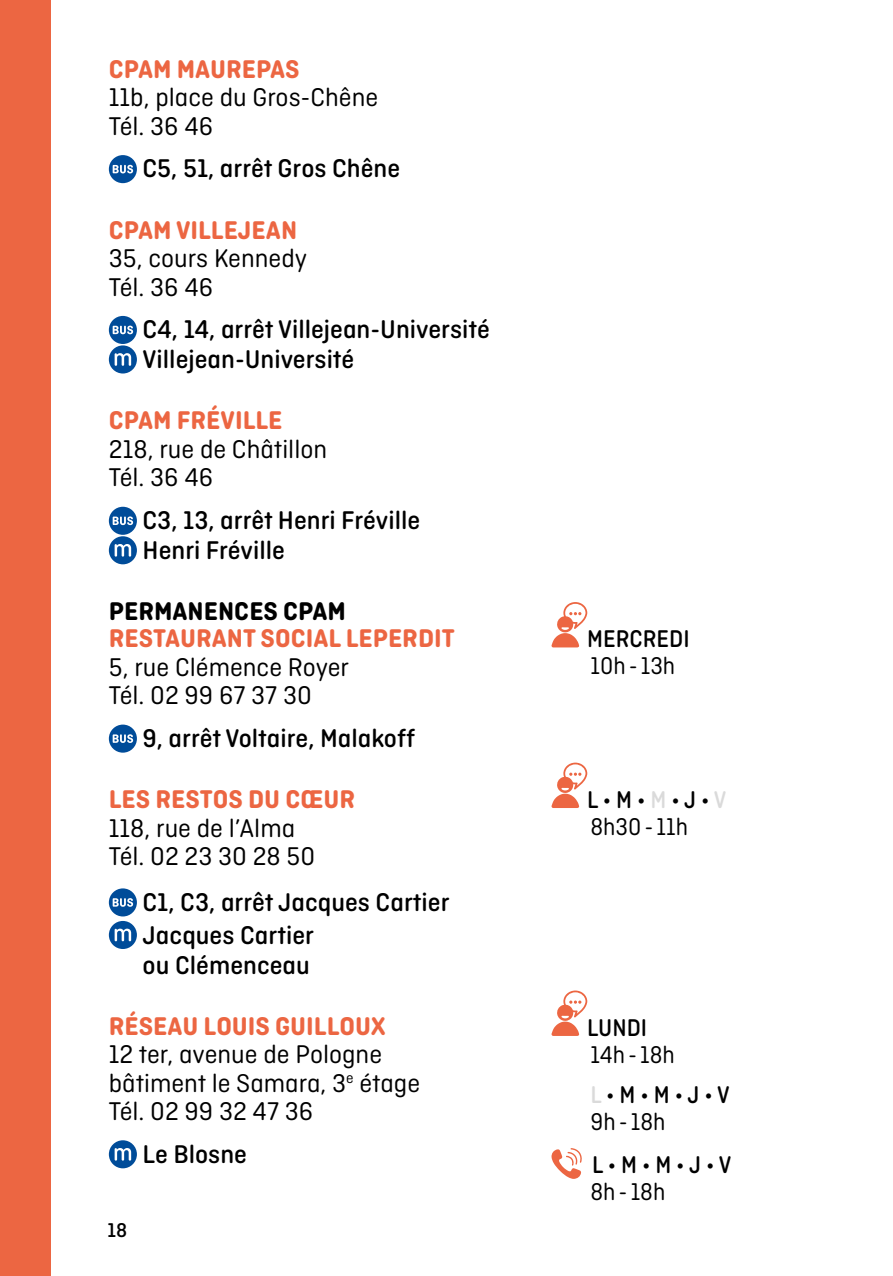
<style>
.page{position:relative;width:893px;height:1276px;background:#fff}
.page>*{position:absolute;margin:0;border:0;box-sizing:border-box;transform-origin:0 0}
.t1{font:27px/28.5px "Ciutadella Rounded";color:#000}
.t2{font:500 27px/30px "Ciutadella Rounded";color:#000}
.t3{font:700 27px "Ciutadella Rounded";color:#ec6642}
.t4{font:700 27px "Ciutadella Rounded";color:#000}
.t5{font:500 25.5px/39.9px "Ciutadella Rounded";color:#000;scale:.95 1}
.t6{font:25.5px/27px "Ciutadella Rounded";color:#000;scale:.95 1}
.t7{font:500 21px "Ciutadella Rounded";color:#000}
.s1{font-weight:500}
.s2{font-weight:500;color:#dadada}
.s3{font-weight:400}
.s4{color:#dadada}
</style>
<div class="page">
<div style="left:0;top:0;width:51px;height:1276px;background:#ec6642"></div>
<div style="left:109px;top:155px;width:28px;height:28px;background:#004c99;border-radius:50%"></div>
<svg style="left:113px;top:165px;width:20px;height:8px"></svg>
<div style="left:109px;top:316px;width:28px;height:28px;background:#004c99;border-radius:50%"></div>
<svg style="left:113px;top:326px;width:20px;height:8px"></svg>
<div style="left:109px;top:345px;width:28px;height:28px;background:#004c99;border-radius:50%"></div>
<svg style="left:115px;top:353px;width:16px;height:13px"></svg>
<div style="left:109px;top:507px;width:28px;height:28px;background:#004c99;border-radius:50%"></div>
<svg style="left:113px;top:516px;width:20px;height:9px"></svg>
<div style="left:109px;top:536px;width:28px;height:28px;background:#004c99;border-radius:50%"></div>
<svg style="left:115px;top:544px;width:16px;height:12px"></svg>
<div style="left:109px;top:724px;width:28px;height:28px;background:#004c99;border-radius:50%"></div>
<svg style="left:113px;top:734px;width:20px;height:9px"></svg>
<div style="left:109px;top:888px;width:28px;height:28px;background:#004c99;border-radius:50%"></div>
<svg style="left:113px;top:898px;width:20px;height:8px"></svg>
<div style="left:109px;top:921px;width:28px;height:28px;background:#004c99;border-radius:50%"></div>
<svg style="left:115px;top:928px;width:16px;height:13px"></svg>
<div style="left:109px;top:1140px;width:28px;height:28px;background:#004c99;border-radius:50%"></div>
<svg style="left:115px;top:1148px;width:16px;height:12px"></svg>
<svg style="left:551px;top:762px;width:36px;height:46px"></svg>
<svg style="left:551px;top:602px;width:36px;height:45px"></svg>
<svg style="left:551px;top:990px;width:36px;height:46px"></svg>
<svg style="left:551px;top:1148px;width:31px;height:31px"></svg>
<p class="t3" style="left:109px;top:53px;width:192px">CPAM MAUREPAS</p>
<p class="t1" style="left:109px;top:83px;width:271px">11b, place du Gros-Chêne<br>Tél. 36 46</p>
<p class="t2" style="left:142px;top:154px;width:259px">C5, 51, arrêt Gros Chêne</p>
<p class="t3" style="left:109px;top:214px;width:190px">CPAM VILLEJEAN</p>
<p class="t1" style="left:109px;top:244px;width:200px">35, cours Kennedy<br>Tél. 36 46</p>
<p class="t2" style="left:142px;top:314px;width:349px">C4, 14, arrêt Villejean-Université<br>Villejean-Université</p>
<p class="t3" style="left:109px;top:405px;width:175px">CPAM FRÉVILLE</p>
<p class="t1" style="left:109px;top:435px;width:220px">218, rue de Châtillon<br>Tél. 36 46</p>
<p class="t2" style="left:142px;top:505px;width:279px">C3, 13, arrêt Henri Fréville<br>Henri Fréville</p>
<p class="t4" style="left:109px;top:596px;width:239px">PERMANENCES CPAM</p>
<p class="t3" style="left:109px;top:623px;width:347px">RESTAURANT SOCIAL LEPERDIT</p>
<p class="t1" style="left:109px;top:652px;width:242px">5, rue Clémence Royer<br>Tél. 02 99 67 37 30</p>
<p class="t2" style="left:142px;top:723px;width:274px">9, arrêt Voltaire, Malakoff</p>
<p class="t3" style="left:109px;top:783px;width:248px">LES RESTOS DU CŒUR</p>
<p class="t1" style="left:109px;top:813px;width:208px">118, rue de l’Alma<br>Tél. 02 23 30 28 50</p>
<p class="t2" style="left:142px;top:885px;width:309px;line-height:33px">C1, C3, arrêt Jacques Cartier<br>Jacques Cartier</p>
<p class="t2" style="left:143px;top:950px;width:169px">ou Clémenceau</p>
<p class="t3" style="left:109px;top:1010px;width:278px">RÉSEAU LOUIS GUILLOUX</p>
<p class="t1" style="left:109px;top:1040px;width:313px">12 ter, avenue de Pologne bâtiment le Samara, 3<sup>e</sup> étage<br>Tél. 02 99 32 47 36</p>
<p class="t2" style="left:143px;top:1139px;width:106px">Le Blosne</p>
<p class="t7" style="left:107px;top:1218px;width:21px">18</p>
<p class="t5" style="left:587px;top:619px;width:109px">MERCREDI</p>
<p class="t6" style="left:590px;top:652px;width:91px">10h-13h</p>
<p class="t6" style="left:587px;top:786px;width:148px"><span class="s1">L • M •</span> <span class="s2">M</span> <span class="s1">• J •</span> <span class="s2">V<br></span>8h30-11h</p>
<p class="t5" style="left:587px;top:1007px;width:65px">LUNDI</p>
<p class="t5" style="left:590px;top:1034px;width:148px"><span class="s3">14h-18h<br></span><span class="s4">L</span> • M • M • J • V</p>
<p class="t6" style="left:590px;top:1108px;width:80px">9h-18h</p>
<p class="t5" style="left:592px;top:1144px;width:148px">L • M • M • J • V</p>
<p class="t6" style="left:590px;top:1177px;width:80px">8h-18h</p>
</div>
